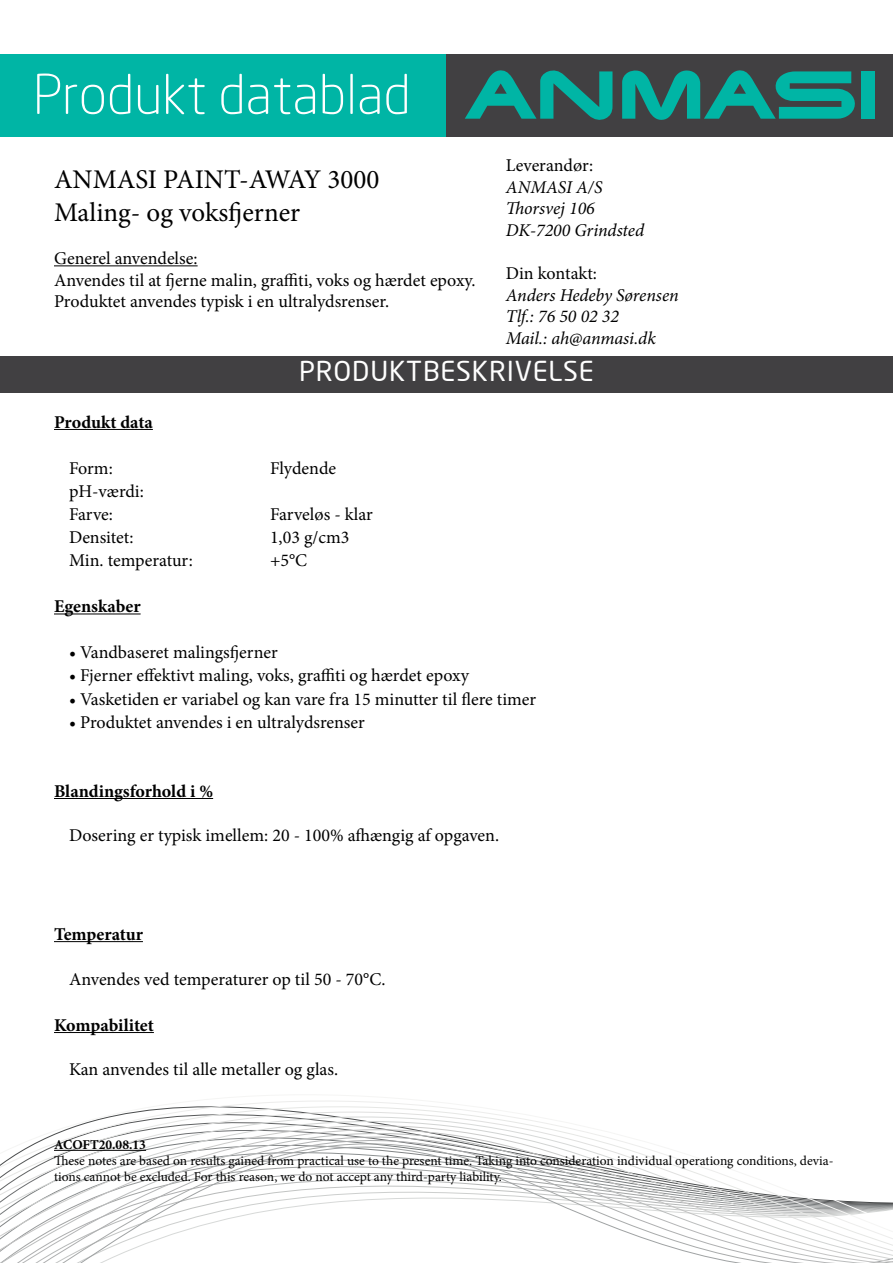
<style>
.page{position:relative;width:893px;height:1263px;background:#fff}
.page>*{position:absolute;margin:0;border:0;box-sizing:border-box;transform-origin:0 0}
.t1{font:300 54px "Neo Sans";color:#fff}
.t2{font:27px/32.4px "Minion Pro";color:#000}
.t3{font:27px "Neo Sans";letter-spacing:.03em;color:#fff}
.t4{font:18px/21.6px "Minion Pro";color:#000}
.t5{font:italic 18px/21.6px "Minion Pro";letter-spacing:-.005em;color:#000}
.t6{font:700 18px "Minion Pro";letter-spacing:-.005em;color:#000}
.t7{font:13.5px/16.2px "Minion Pro";color:#000}
.t8{font:700 13.5px "Minion Pro";color:#000}
</style>
<div class="page">
<svg style="left:0;top:1095px;width:893px;height:168px"></svg>
<div style="left:0;top:54px;width:446px;height:82px;background:#00b5a5"></div>
<div style="left:446px;top:54px;width:447px;height:82px;background:#414042"></div>
<svg style="left:465px;top:70px;width:147px;height:50px"></svg>
<svg style="left:622px;top:70px;width:233px;height:50px"></svg>
<div style="left:861px;top:71px;width:14px;height:48px;background:#00b5a5"></div>
<hr style="left:54px;top:265px;width:144px;height:1px;background:#000">
<div style="left:0;top:356px;width:893px;height:37px;background:#414042"></div>
<hr style="left:54px;top:429px;width:99px;height:1px;background:#000">
<hr style="left:54px;top:613px;width:87px;height:1px;background:#000">
<hr style="left:54px;top:798px;width:159px;height:1px;background:#000">
<hr style="left:54px;top:941px;width:89px;height:1px;background:#000">
<hr style="left:54px;top:1032px;width:100px;height:1px;background:#000">
<hr style="left:54px;top:1150px;width:92px;height:1px;background:#000">
<h1 class="t1" style="left:33px;top:62px;width:379px">Produkt datablad</h1>
<p class="t4" style="left:506px;top:155px;width:89px">Leverandør:</p>
<p class="t5" style="left:506px;top:176px;width:140px">ANMASI A/S<br>Thorsvej 106<br>DK-7200 Grindsted</p>
<p class="t4" style="left:506px;top:263px;width:93px">Din kontakt:</p>
<p class="t5" style="left:506px;top:284px;width:174px">Anders Hedeby Sørensen<br>Tlf.: 76 50 02 32<br>Mail.: ah@anmasi.dk</p>
<h2 class="t3" style="left:299px;top:354px;width:296px">PRODUKTBESKRIVELSE</h2>
<h2 class="t2" style="left:54px;top:164px;width:327px">ANMASI PAINT-AWAY 3000<br>Maling- og voksfjerner</h2>
<p class="t4" style="left:54px;top:248px;width:423px">Generel anvendelse:<br>Anvendes til at fjerne malin, graffiti, voks og hærdet epoxy.<br>Produktet anvendes typisk i en ultralydsrenser.</p>
<p class="t6" style="left:54px;top:409px;width:100px">Produkt data</p>
<p class="t4" style="left:69px;top:457px;width:45px">Form:</p>
<p class="t4" style="left:270px;top:457px;width:68px">Flydende</p>
<p class="t4" style="left:69px;top:480px;width:76px;line-height:23.1px">pH-værdi:<br>Farve:</p>
<p class="t4" style="left:270px;top:504px;width:104px">Farveløs - klar</p>
<p class="t4" style="left:69px;top:527px;width:66px">Densitet:</p>
<p class="t4" style="left:270px;top:527px;width:81px">1,03 g/cm3</p>
<p class="t4" style="left:69px;top:550px;width:125px">Min. temperatur:</p>
<p class="t4" style="left:270px;top:550px;width:39px">+5°C</p>
<p class="t6" style="left:54px;top:594px;width:88px">Egenskaber</p>
<p class="t4" style="left:69px;top:642px;width:210px">• Vandbaseret malingsfjerner</p>
<p class="t4" style="left:69px;top:665px;width:401px">• Fjerner effektivt maling, voks, graffiti og hærdet epoxy</p>
<p class="t4" style="left:69px;top:688px;width:469px">• Vasketiden er variabel og kan vare fra 15 minutter til flere timer</p>
<p class="t4" style="left:69px;top:711px;width:297px">• Produktet anvendes i en ultralydsrenser</p>
<p class="t6" style="left:54px;top:778px;width:161px">Blandingsforhold i %</p>
<p class="t4" style="left:69px;top:825px;width:432px">Dosering er typisk imellem: 20 - 100% afhængig af opgaven.</p>
<p class="t6" style="left:54px;top:921px;width:90px">Temperatur</p>
<p class="t4" style="left:69px;top:968px;width:318px">Anvendes ved temperaturer op til 50 - 70°C.</p>
<p class="t6" style="left:54px;top:1012px;width:101px">Kompabilitet</p>
<p class="t4" style="left:69px;top:1059px;width:271px">Kan anvendes til alle metaller og glas.</p>
<p class="t8" style="left:54px;top:1135px;width:94px">ACOFT20.08.13</p>
<p class="t7" style="left:54px;top:1153px;width:781px">These notes are based on results gained from practical use to the present time. Taking into consideration individual operationg conditions, devia&shy;tions cannot be excluded. For this reason, we do not accept any third-party liability.</p>
</div>
